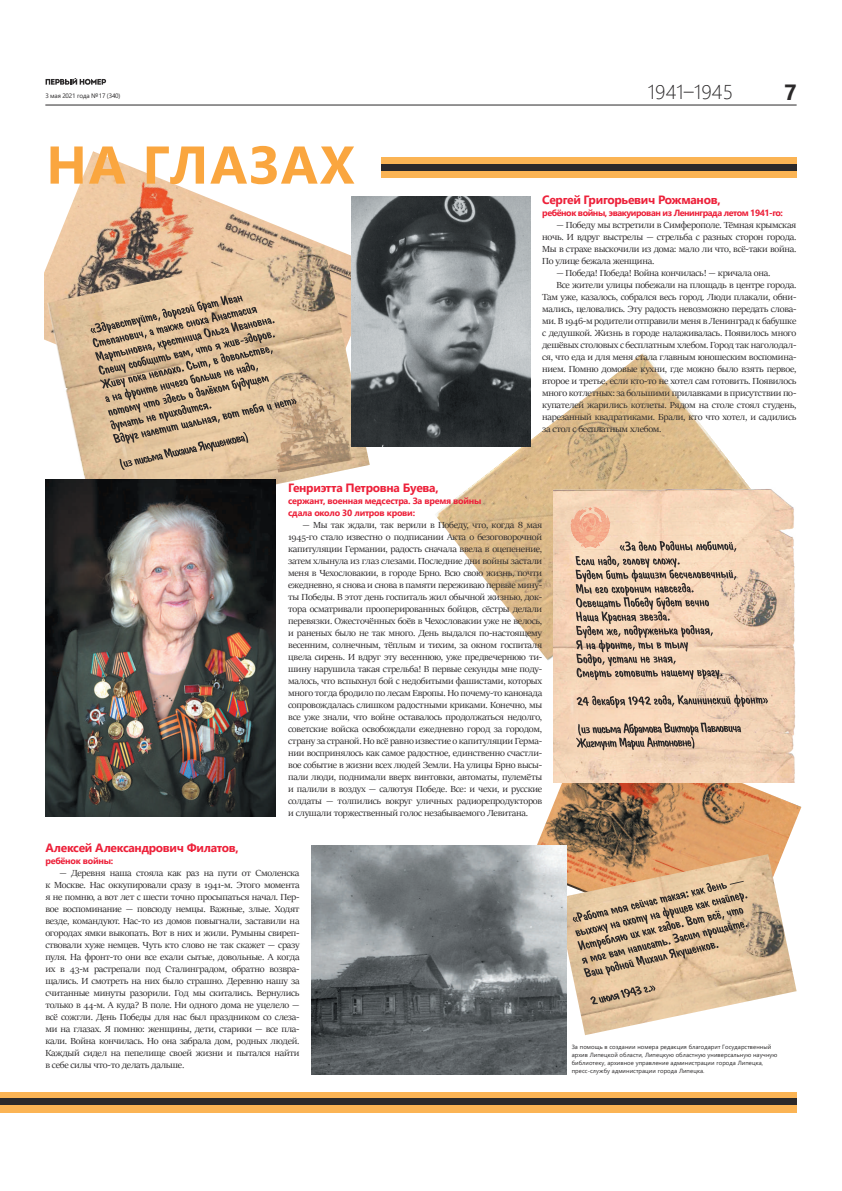
<style>
.page{position:relative;width:842px;height:1191px;background:#fff}
.page>*{position:absolute;margin:0;border:0;box-sizing:border-box;transform-origin:0 0}
.t1{font:700 53px "Segoe UI";letter-spacing:.035em;color:#faa63f}
.t2{font:700 22px "Segoe UI";color:#2b292a}
.t3{font:300 20px "Segoe UI";letter-spacing:.01em;color:#2b292a}
.t4{font:700 12px "Segoe UI";letter-spacing:-.025em;color:#ed213a}
.t5{font:9.9px/12px "Sitka Banner";letter-spacing:-.025em;color:#2b292a;text-align:justify;scale:1.07 1}
.t6{font:700 9px/12px "Segoe UI";letter-spacing:-.025em;color:#ed213a}
.t7{font:700 9px "Segoe UI";letter-spacing:-.05em;color:#ed213a}
.t8{font:6.4px "Segoe UI";letter-spacing:-.025em;color:#2b292a}
.t9{font:6px/8px "Segoe UI";letter-spacing:.01em;color:#2b292a}
</style>
<div class="page">
<hr style="left:45px;top:104px;width:752px;height:1px;background:#2b292a">
<svg style="left:46px;top:78px;width:60px;height:7px"></svg>
<img style="left:44px;top:151px;width:308px;height:189px">
<img style="left:537px;top:720px;width:264px;height:134px">
<img style="left:435px;top:353px;width:314px;height:308px">
<img style="left:554px;top:487px;width:244px;height:295px">
<img style="left:566px;top:854px;width:231px;height:181px">
<img style="left:45px;top:245px;width:325px;height:240px">
<svg style="left:590px;top:985px;width:65px;height:19px"></svg>
<svg style="left:573px;top:881px;width:175px;height:96px;background:#c8ad8c"></svg>
<img style="left:45px;top:480px;width:231px;height:337px">
<img style="left:312px;top:845px;width:254px;height:229px">
<img style="left:352px;top:196px;width:179px;height:251px">
<div style="left:0;top:1091px;width:796px;height:21px;background:#fbb454"></div>
<div style="left:381px;top:157px;width:416px;height:21px;background:#fbb454"></div>
<div style="left:0;top:1098px;width:796px;height:7px;background:#2b292a"></div>
<div style="left:381px;top:165px;width:416px;height:6px;background:#2b292a"></div>
<img style="left:259px;top:377px;width:93px;height:96px">
<svg style="left:91px;top:295px;width:205px;height:175px;background:#c6ac8b"></svg>
<img style="left:567px;top:503px;width:46px;height:46px">
<svg style="left:576px;top:722px;width:165px;height:28px;background:#c3aa95"></svg>
<svg style="left:576px;top:694px;width:192px;height:14px;background:#bfa792"></svg>
<svg style="left:576px;top:541px;width:160px;height:139px;background:#cdb39c"></svg>
<p class="t8" style="left:45px;top:90px;width:77px">3 мая 2021 года №17 (340)</p>
<h3 class="t3" style="left:648px;top:73px;width:87px">1941–1945</h3>
<h2 class="t2" style="left:784px;top:71px;width:14px">7</h2>
<h1 class="t1" style="left:46px;top:115px;width:310px">НА ГЛАЗАХ</h1>
<p class="t4" style="left:542px;top:188px;width:180px">Сергей Григорьевич Рожманов,</p>
<p class="t7" style="left:542px;top:204px;width:242px">ребёнок войны, эвакуирован из Ленинграда летом 1941-го:</p>
<p class="t5" style="left:542px;top:219px;width:239px;text-indent:14px">— Победу мы встретили в Симферополе. Тёмная крымская ночь. И вдруг выстрелы — стрельба с разных сторон города.<br>Мы в страхе выскочили из дома: мало ли что, всё-таки война.<br>По улице бежала женщина.</p>
<p class="t5" style="left:556px;top:267px;width:201px">— Победа! Победа! Война кончилась! — кричала она.</p>
<p class="t5" style="left:556px;top:279px;width:226px">Все жители улицы побежали на площадь в центре города.</p>
<p class="t5" style="left:542px;top:291px;width:239px">Там уже, казалось, собрался весь город. Люди плакали, обни-</p>
<p class="t5" style="left:542px;top:303px;width:239px">мались, целовались. Эту радость невозможно передать слова-</p>
<p class="t5" style="left:542px;top:315px;width:239px">ми. В 1946-м родители отправили меня в Ленинград к бабушке</p>
<p class="t5" style="left:542px;top:327px;width:239px">с дедушкой. Жизнь в городе налаживалась. Появилось много</p>
<p class="t5" style="left:542px;top:339px;width:239px">дешёвых столовых с бесплатным хлебом. Город так наголодал-</p>
<p class="t5" style="left:542px;top:351px;width:239px">ся, что еда и для меня стала главным юношеским воспомина-</p>
<p class="t5" style="left:542px;top:363px;width:239px">нием. Помню домовые кухни, где можно было взять первое,</p>
<p class="t5" style="left:542px;top:375px;width:239px">второе и третье, если кто-то не хотел сам готовить. Появилось</p>
<p class="t5" style="left:542px;top:387px;width:239px">много котлетных: за большими прилавками в присутствии по-</p>
<p class="t5" style="left:542px;top:399px;width:239px">купателей жарились котлеты. Рядом на столе стоял студень,</p>
<p class="t5" style="left:542px;top:411px;width:239px">нарезанный квадратиками. Брали, кто что хотел, и садились</p>
<p class="t5" style="left:542px;top:423px;width:113px">за стол с бесплатным хлебом.</p>
<p class="t4" style="left:288px;top:476px;width:152px">Генриэтта Петровна Буева,</p>
<p class="t6" style="left:288px;top:494px;width:195px">сержант, военная медсестра. За время войны сдала около 30 литров крови:</p>
<p class="t5" style="left:288px;top:519px;width:239px;text-indent:14px">— Мы так ждали, так верили в Победу, что, когда 8 мая 1945-го стало известно о подписании Акта о безоговорочной капитуляции Германии, радость сначала ввела в оцепенение, затем хлынула из глаз слезами. Последние дни войны застали меня в Чехословакии, в городе Брно. Всю свою жизнь, почти ежедневно, я снова и снова в памяти переживаю первые мину&shy;ты Победы. В этот день госпиталь жил обычной жизнью, док&shy;тора осматривали прооперированных бойцов, сёстры делали перевязки. Ожесточённых боёв в Чехословакии уже не велось, и раненых было не так много. День выдался по-настоящему весенним, солнечным, тёплым и тихим, за окном госпиталя цвела сирень. И вдруг эту весеннюю, уже предвечернюю ти&shy;шину нарушила такая стрельба! В первые секунды мне поду&shy;малось, что вспыхнул бой с недобитыми фашистами, которых много тогда бродило по лесам Европы. Но почему-то канонада сопровождалась слишком радостными криками. Конечно, мы все уже знали, что войне оставалось продолжаться недолго, советские войска освобождали ежедневно город за городом, страну за страной. Но всё равно известие о капитуляции Герма&shy;нии воспринялось как самое радостное, единственно счастли&shy;вое событие в жизни всех людей Земли. На улицы Брно высы&shy;пали люди, поднимали вверх винтовки, автоматы, пулемёты и палили в воздух — салютуя Победе. Все: и чехи, и русские солдаты — толпились вокруг уличных радиорепродукторов и слушали торжественный голос незабываемого Левитана.</p>
<p class="t4" style="left:45px;top:836px;width:195px">Алексей Александрович Филатов,</p>
<p class="t6" style="left:45px;top:854px;width:70px">ребёнок войны:</p>
<p class="t5" style="left:45px;top:867px;width:239px;text-indent:14px">— Деревня наша стояла как раз на пути от Смоленска к Москве. Нас оккупировали сразу в 1941-м. Этого момента я не помню, а вот лет с шести точно просыпаться начал. Пер&shy;вое воспоминание — повсюду немцы. Важные, злые. Ходят везде, командуют. Нас-то из домов повыгнали, заставили на огородах ямки выкопать. Вот в них и жили. Румыны свиреп&shy;ствовали хуже немцев. Чуть кто слово не так скажет — сразу пуля. На фронт-то они все ехали сытые, довольные. А когда их в 43-м растрепали под Сталинградом, обратно возвра&shy;щались. И смотреть на них было страшно. Деревню нашу за считанные минуты разорили. Год мы скитались. Вернулись только в 44-м. А куда? В поле. Ни одного дома не уцелело — всё сожгли. День Победы для нас был праздником со слеза&shy;ми на глазах. Я помню: женщины, дети, старики — все пла&shy;кали. Война кончилась. Но она забрала дом, родных людей.<br>Каждый сидел на пепелище своей жизни и пытался найти в себе силы что-то делать дальше.</p>
<p class="t9" style="left:572px;top:1042px;width:207px">За помощь в создании номера редакция благодарит Государственный архив Липецкой области, Липецкую областную универсальную научную библиотеку, архивное управление администрации города Липецка, пресс-службу администрации города Липецка.</p>
</div>
